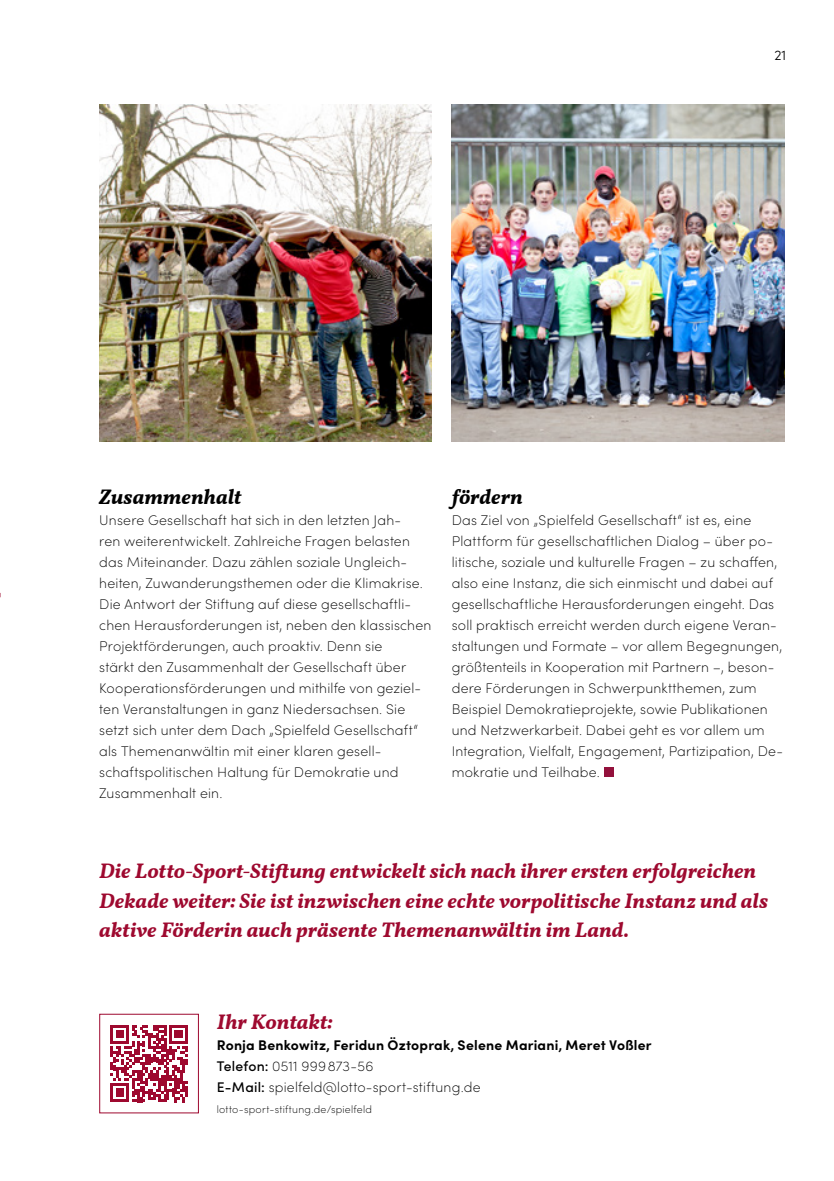
<style>
.page{position:relative;width:834px;height:1181px;background:#fff}
.page>*{position:absolute;margin:0;border:0;box-sizing:border-box;transform-origin:0 0}
.t1{font:italic 600 21px/29.8px "Vollkorn";color:#9e092f}
.t2{font:italic 600 21px "Vollkorn";color:#000}
.t3{font:200 14px/21px "Sofia Pro";letter-spacing:.015em;color:#000}
.t4{font:700 14px/21px "Sofia Pro";letter-spacing:.015em;color:#000}
.t5{font:300 14px "Sofia Pro";color:#000}
.t6{font:200 10.5px "Sofia Pro";letter-spacing:.025em;color:#000}
.s1{font-weight:500}
.s2{font-weight:200}
</style>
<div class="page">
<div style="left:603px;top:767px;width:10px;height:10px;background:#93113c"></div>
<img style="left:99px;top:105px;width:333px;height:336px">
<img style="left:451px;top:105px;width:333px;height:336px">
<svg style="left:110px;top:1025px;width:78px;height:77px"></svg>
<div style="left:99px;top:1013px;width:100px;height:100px;border:1px solid #9e092f"></div>
<p class="t5" style="left:774px;top:45px;width:13px">21</p>
<h1 class="t2" style="left:99px;top:484px;width:144px">Zusammenhalt</h1>
<p class="t3" style="left:99px;top:509px;width:333px">Unsere Gesellschaft hat sich in den letzten Jah-<br>ren weiterentwickelt. Zahlreiche Fragen belasten das Miteinander. Dazu zählen soziale Ungleich&shy;heiten, Zuwanderungsthemen oder die Klimakrise.<br>Die Antwort der Stiftung auf diese gesellschaftli&shy;chen Herausforderungen ist, neben den klassischen Projektförderungen, auch proaktiv. Denn sie<br>stärkt den Zusammenhalt der Gesellschaft über Kooperationsförderungen und mithilfe von geziel&shy;ten Veranstaltungen in ganz Niedersachsen. Sie setzt sich unter dem Dach „Spielfeld Gesellschaft“ als Themenanwältin mit einer klaren gesell&shy;schaftspolitischen Haltung für Demokratie und Zusammenhalt ein.</p>
<h1 class="t2" style="left:451px;top:484px;width:73px">fördern</h1>
<p class="t3" style="left:451px;top:509px;width:333px">Das Ziel von „Spielfeld Gesellschaft“ ist es, eine Plattform für gesellschaftlichen Dialog – über po&shy;litische, soziale und kulturelle Fragen – zu schaffen, also eine Instanz, die sich einmischt und dabei auf gesellschaftliche Herausforderungen eingeht. Das soll praktisch erreicht werden durch eigene Veran&shy;staltungen und Formate – vor allem Begegnungen, größtenteils in Kooperation mit Partnern –, beson&shy;dere Förderungen in Schwerpunktthemen, zum Beispiel Demokratieprojekte, sowie Publikationen und Netzwerkarbeit. Dabei geht es vor allem um Integration, Vielfalt, Engagement, Partizipation, De&shy;mokratie und Teilhabe.</p>
<h1 class="t1" style="left:99px;top:856px;width:670px">Die Lotto-Sport-Stiftung entwickelt sich nach ihrer ersten erfolgreichen<br>Dekade weiter: Sie ist inzwischen eine echte vorpolitische Instanz und als aktive Förderin auch präsente Themenanwältin im Land.</h1>
<h1 class="t1" style="left:217px;top:1007px;width:117px">Ihr Kontakt:</h1>
<p class="t4" style="left:217px;top:1033px;width:436px">Ronja Benkowitz, Feridun Öztoprak, Selene Mariani, Meret Voßler<br><span class="s1">Telefon:</span> <span class="s2">0511 999873-56<br></span><span class="s1">E-Mail:</span> <span class="s2">spielfeld@lotto-sport-stiftung.de</span></p>
<p class="t6" style="left:217px;top:1102px;width:157px">lotto-sport-stiftung.de/spielfeld</p>
</div>
